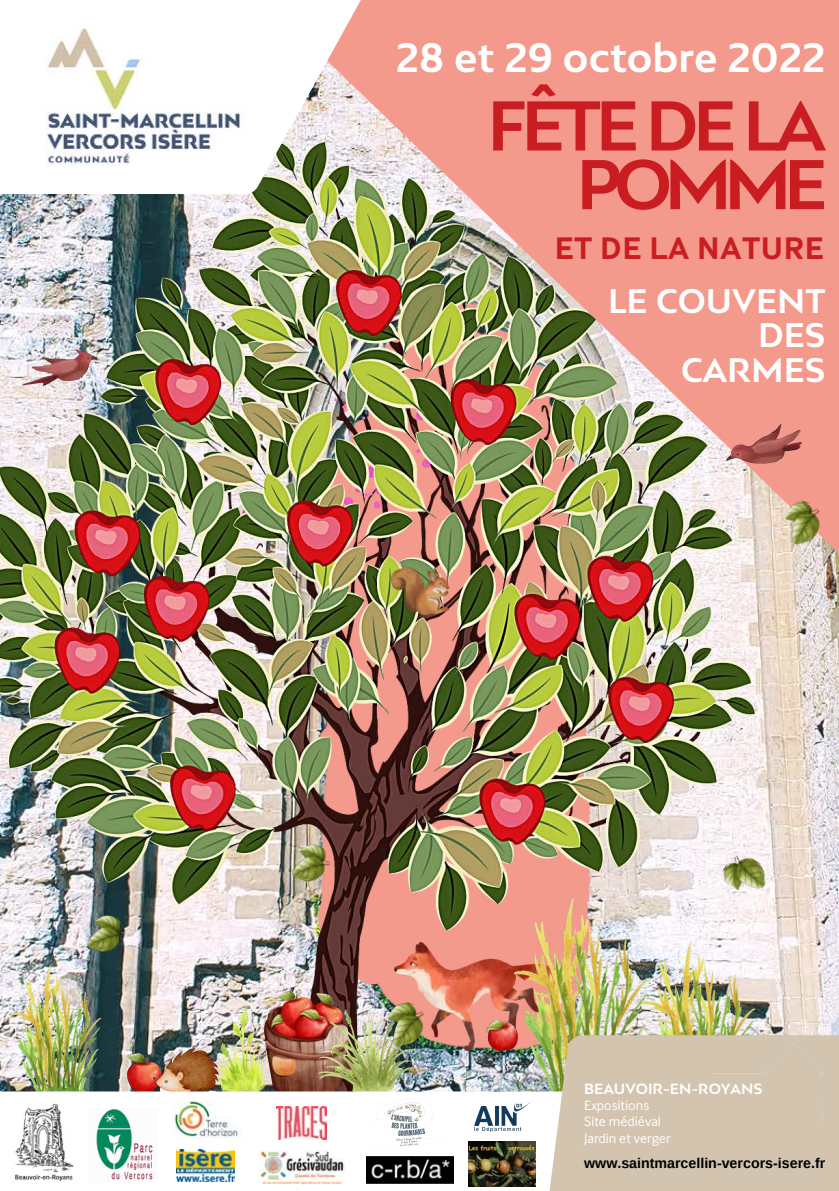
<style>
.page{position:relative;width:839px;height:1191px;background:#fff}
.page>*{position:absolute;margin:0;border:0;box-sizing:border-box;transform-origin:0 0}
.t1{font:700 66.4px/58.6px "Bw Mitga";letter-spacing:-.08em;color:#ca1d21;text-align:right}
.t2{font:700 38.8px "Bw Mitga";color:#fff}
.t3{font:700 32.4px "Inter Face";letter-spacing:.025em;color:#ca1d21}
.t4{font:700 32.2px/34.8px "Bw Mitga";color:#fff;text-align:right}
.t5{font:700 14.2px "Arimo";color:#000}
.t6{font:14px/16.4px "Inter Face";color:#fff}
.t7{font:700 14px "Bw Mitga";color:#fff}
</style>
<div class="page">
<img style="left:754px;top:577px;width:84px;height:458px">
<img style="left:0;top:194px;width:754px;height:898px">
<img style="left:167px;top:0;width:671px;height:577px">
<svg style="left:167px;top:0;width:228px;height:194px"></svg>
<img style="left:46px;top:19px;width:206px;height:149px">
<img style="left:211px;top:1008px;width:53px;height:84px">
<img style="left:654px;top:936px;width:105px;height:99px">
<img style="left:395px;top:942px;width:114px;height:108px">
<img style="left:264px;top:992px;width:84px;height:100px">
<img style="left:388px;top:555px;width:68px;height:70px">
<img style="left:309px;top:1004px;width:116px;height:88px">
<img style="left:8px;top:960px;width:96px;height:132px">
<img style="left:726px;top:424px;width:75px;height:39px">
<img style="left:22px;top:349px;width:75px;height:36px">
<img style="left:486px;top:1021px;width:23px;height:30px">
<img style="left:509px;top:892px;width:145px;height:200px">
<img style="left:127px;top:1054px;width:26px;height:38px">
<img style="left:153px;top:1049px;width:65px;height:43px">
<img style="left:78px;top:910px;width:52px;height:50px">
<img style="left:283px;top:839px;width:52px;height:50px">
<img style="left:379px;top:997px;width:51px;height:56px">
<img style="left:778px;top:497px;width:47px;height:53px">
<img style="left:718px;top:848px;width:55px;height:53px">
<svg style="left:172px;top:1101px;width:364px;height:86px"></svg>
<svg style="left:536px;top:1035px;width:302px;height:156px;background:#d2c6b0"></svg>
<img style="left:177px;top:1149px;width:57px;height:33px">
<img style="left:173px;top:1101px;width:69px;height:38px">
<img style="left:96px;top:1109px;width:57px;height:71px">
<img style="left:260px;top:1151px;width:84px;height:36px">
<img style="left:277px;top:1106px;width:49px;height:33px">
<img style="left:366px;top:1157px;width:87px;height:27px">
<img style="left:468px;top:1142px;width:67px;height:45px">
<img style="left:15px;top:1103px;width:59px;height:78px">
<img style="left:366px;top:1098px;width:80px;height:53px">
<img style="left:474px;top:1101px;width:57px;height:30px">
<div style="left:707px;top:1038px;width:125px;height:93px;background:#d2c4af"></div>
<h2 class="t2" style="left:396px;top:34px;width:431px">28 et 29 octobre 2022</h2>
<h1 class="t1" style="left:487px;top:96px;width:342px">FÊTE DE LA<br>POMME</h1>
<h3 class="t3" style="left:554px;top:228px;width:270px">ET DE LA NATURE</h3>
<h3 class="t4" style="left:608px;top:283px;width:219px">LE COUVENT<br>DES<br>CARMES</h3>
<p class="t7" style="left:584px;top:1080px;width:180px">BEAUVOIR-EN-ROYANS</p>
<p class="t6" style="left:584px;top:1097px;width:88px">Expositions<br>Site médiéval<br>Jardin et verger</p>
<p class="t5" style="left:584px;top:1156px;width:243px">www.saintmarcellin-vercors-isere.fr</p>
</div>
